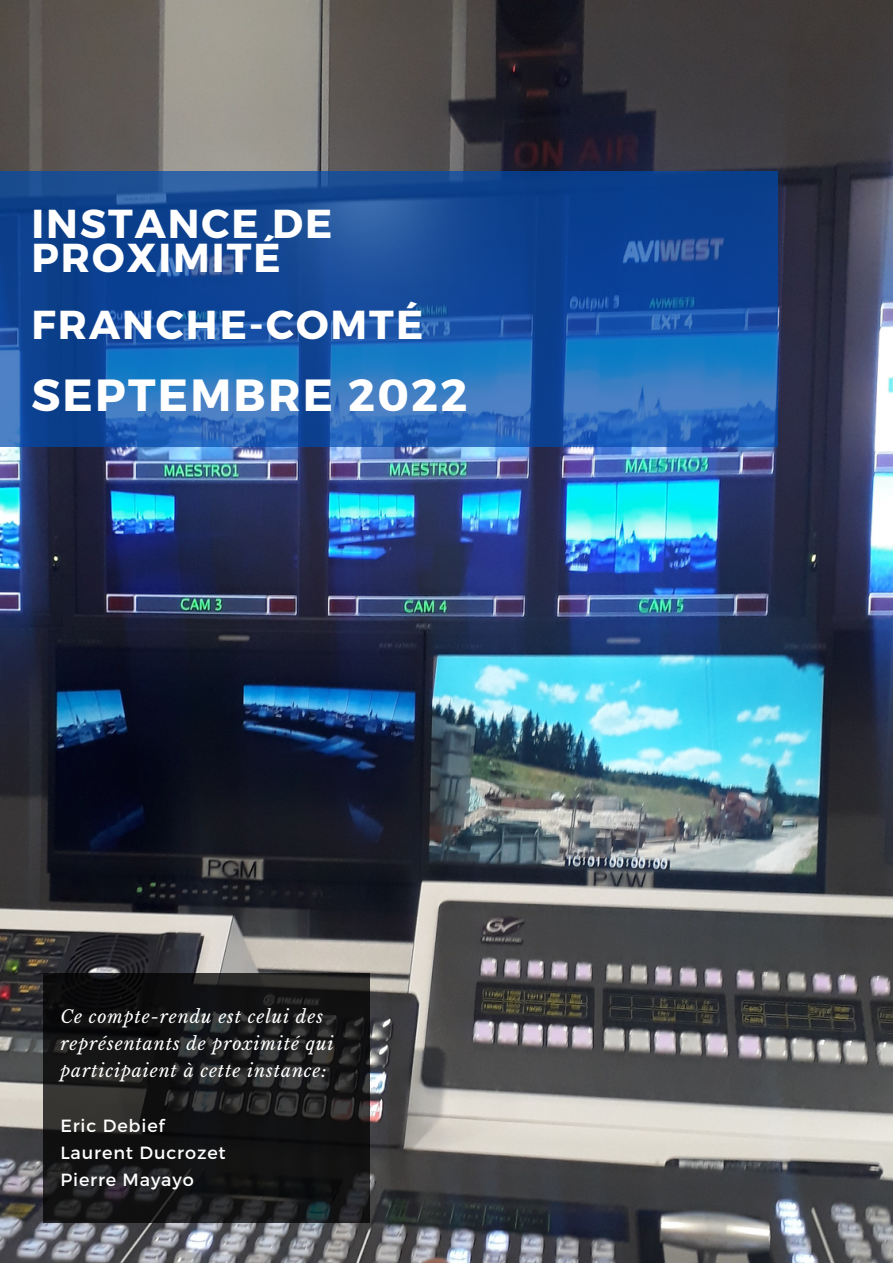
<style>
.page{position:relative;width:893px;height:1264px;background:#fff}
.page>*{position:absolute;margin:0;border:0;box-sizing:border-box;transform-origin:0 0}
.t1{font:700 45px "Montserrat";letter-spacing:.05em;color:#fff}
.t2{font:700 40.35px/33.8px "Montserrat";letter-spacing:.05em;color:#fff}
.t3{font:italic 17.7px/27px "Libre Baskerville";letter-spacing:.05em;color:#fff}
.t4{font:17.7px/27px "Montserrat";letter-spacing:.05em;color:#fff}
</style>
<div class="page">
<img style="left:0;top:0;width:892px;height:1262px">
<svg style="left:0;top:172px;width:777px;height:274px;background:#1a55a3"></svg>
<svg style="left:44px;top:973px;width:326px;height:249px;background:#1a1a1b"></svg>
<h2 class="t2" style="left:31px;top:204px;width:302px">INSTANCE DE<br>PROXIMITÉ</h2>
<h2 class="t2" style="left:31px;top:306px;width:393px">FRANCHE-COMTÉ</h2>
<h1 class="t1" style="left:31px;top:366px;width:437px">SEPTEMBRE 2022</h1>
<p class="t3" style="left:60px;top:1002px;width:274px">Ce compte-rendu est celui des représentants de proximité qui participaient à cette instance:</p>
<p class="t4" style="left:60px;top:1110px;width:167px">Eric Debief<br>Laurent Ducrozet<br>Pierre Mayayo</p>
</div>
